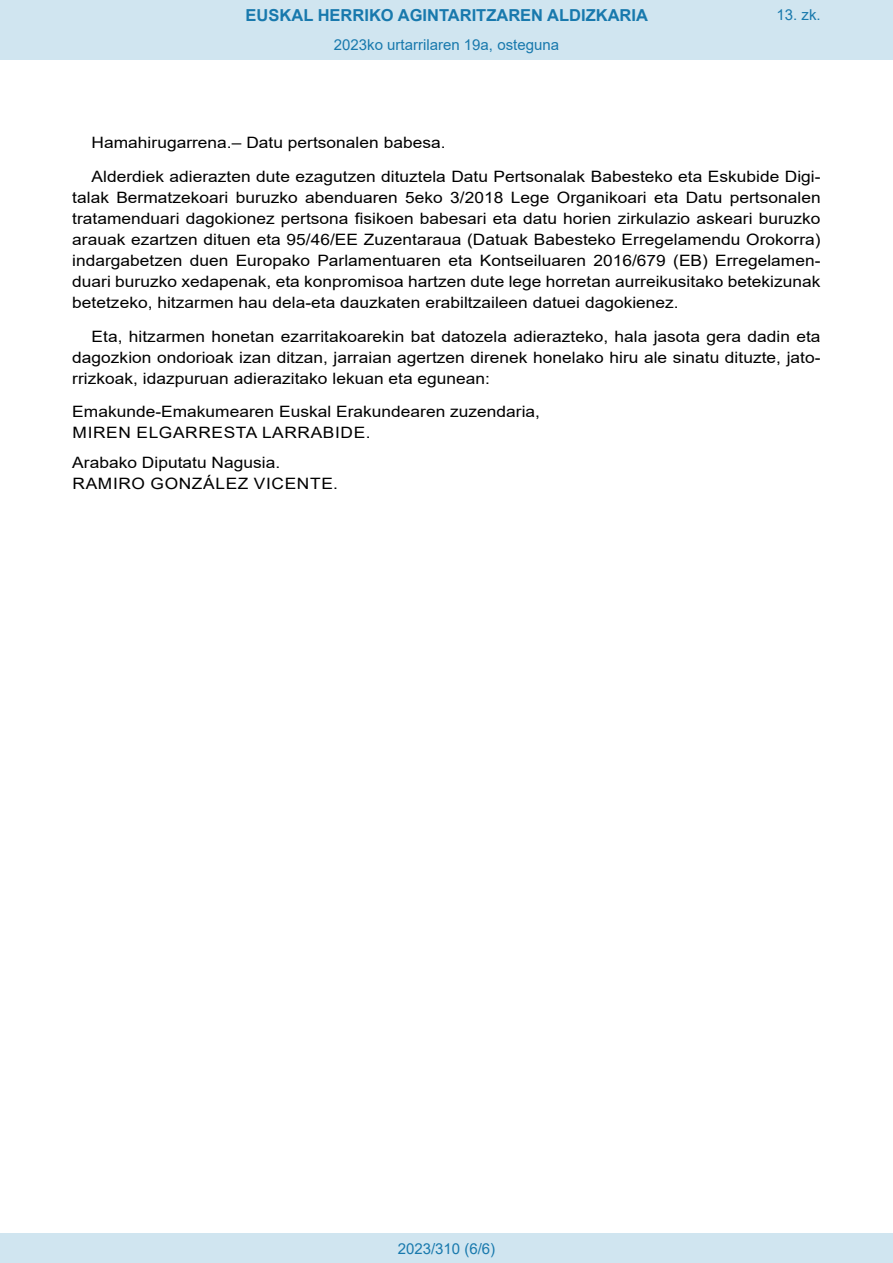
<style>
.page{position:relative;width:893px;height:1263px;background:#fff}
.page>*{position:absolute;margin:0;border:0;box-sizing:border-box;transform-origin:0 0}
.t1{font:700 16.5px "Arial";color:#1879ad}
.BOPVDetalle{font:15.6px/21px "Arial";color:#000;text-align:justify;scale:1.11 1}
.BOPVFirmaPuesto{font:15.6px "Arial";color:#000;scale:1.11 1}
.BOPVFirmaNombre{font:15.6px "Arial";letter-spacing:.035em;color:#000;scale:1.11 1}
.Paginacion_Centro{font:15px "Arial";color:#1879ad}
</style>
<div class="page">
<div style="left:0;top:0;width:893px;height:60px;background:#d0e5f0"></div>
<div style="left:0;top:1233px;width:893px;height:30px;background:#d0e5f0"></div>
<p class="t1" style="left:246px;top:3px;width:404px">EUSKAL HERRIKO AGINTARITZAREN ALDIZKARIA</p>
<p class="Paginacion_Centro" style="left:334px;top:35px;width:227px">2023ko urtarrilaren 19a, osteguna</p>
<p class="Paginacion_Centro" style="left:776px;top:5px;width:46px">13. zk.</p>
<p class="BOPVDetalle" style="left:92px;top:132px;width:320px">Hamahirugarrena.– Datu pertsonalen babesa.</p>
<p class="BOPVDetalle" style="left:72px;top:166px;width:676px;text-indent:19px">Alderdiek adierazten dute ezagutzen dituztela Datu Pertsonalak Babesteko eta Eskubide Digi&shy;talak Bermatzekoari buruzko abenduaren 5eko 3/2018 Lege Organikoari eta Datu pertsonalen tratamenduari dagokionez pertsona fisikoen babesari eta datu horien zirkulazio askeari buruzko arauak ezartzen dituen eta 95/46/EE Zuzentaraua (Datuak Babesteko Erregelamendu Orokorra) indargabetzen duen Europako Parlamentuaren eta Kontseiluaren 2016/679 (EB) Erregelamen&shy;duari buruzko xedapenak, eta konpromisoa hartzen dute lege horretan aurreikusitako betekizunak betetzeko, hitzarmen hau dela-eta dauzkaten erabiltzaileen datuei dagokienez.</p>
<p class="BOPVDetalle" style="left:72px;top:326px;width:676px;text-indent:19px">Eta, hitzarmen honetan ezarritakoarekin bat datozela adierazteko, hala jasota gera dadin eta dagozkion ondorioak izan ditzan, jarraian agertzen direnek honelako hiru ale sinatu dituzte, jato&shy;rrizkoak, idazpuruan adierazitako lekuan eta egunean:</p>
<p class="BOPVFirmaPuesto" style="left:72px;top:401px;width:423px">Emakunde-Emakumearen Euskal Erakundearen zuzendaria,</p>
<p class="BOPVFirmaNombre" style="left:73px;top:422px;width:270px">MIREN ELGARRESTA LARRABIDE.</p>
<p class="BOPVFirmaPuesto" style="left:72px;top:452px;width:189px">Arabako Diputatu Nagusia.</p>
<p class="BOPVFirmaNombre" style="left:73px;top:473px;width:241px">RAMIRO GONZÁLEZ VICENTE.</p>
<p class="Paginacion_Centro" style="left:398px;top:1238px;width:99px">2023/310 (6/6)</p>
</div>
